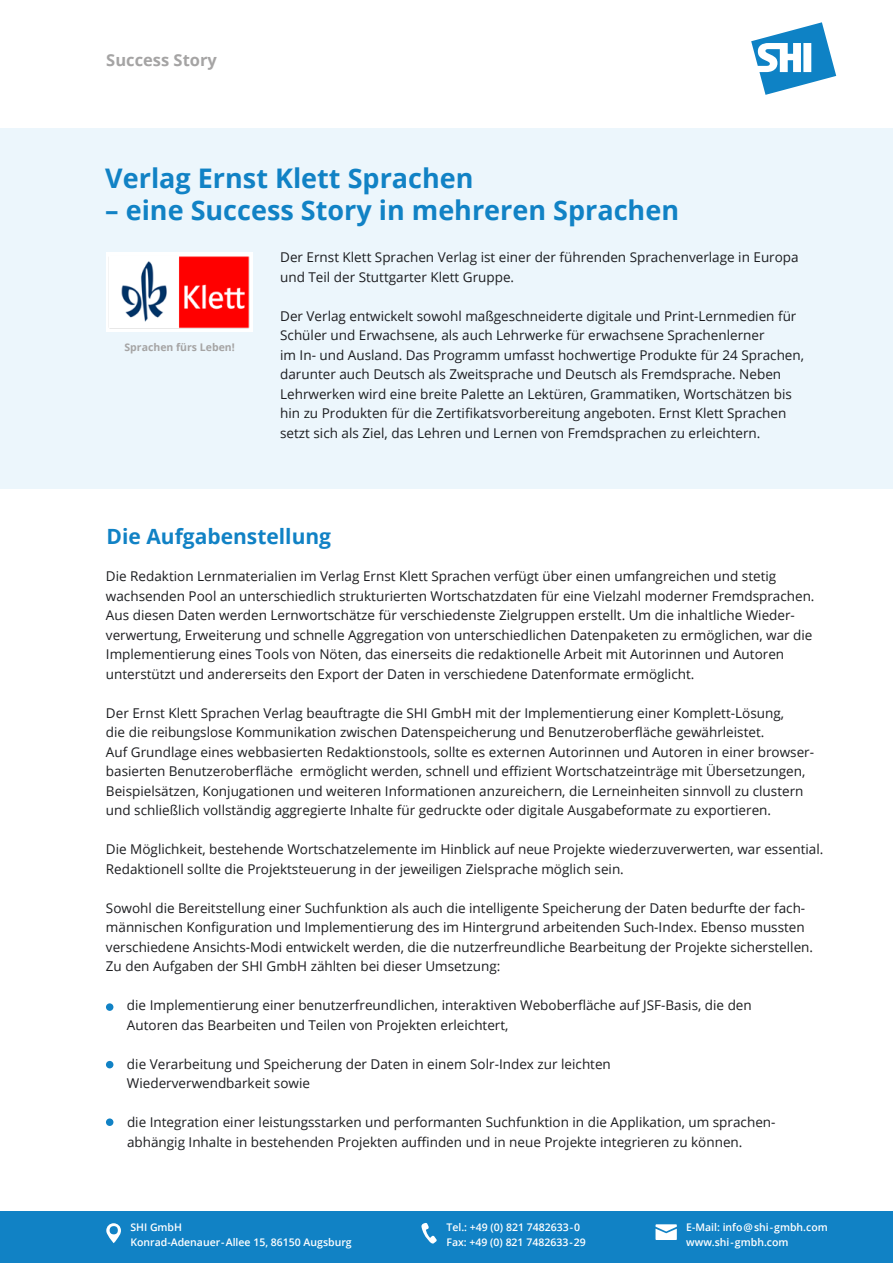
<style>
.page{position:relative;width:893px;height:1263px;background:#fff}
.page>*{position:absolute;margin:0;border:0;box-sizing:border-box;transform-origin:0 0}
.t1{font:700 27px "Open Sans";color:#1182c5}
.t2{font:700 21px "Open Sans";color:#1182c5}
.t3{font:700 16.5px "Open Sans";color:#a5a4a4}
.t4{font:13.5px/19.5px "Open Sans";color:#1c1d20}
.t5{font:600 10.5px/15px "Open Sans";color:#fff}
.t6{font:700 10.5px "Open Sans";color:#a5a4a4}
</style>
<div class="page">
<svg style="left:751px;top:22px;width:85px;height:73px"></svg>
<div style="left:0;top:128px;width:893px;height:361px;background:#ecf6fc"></div>
<div style="left:0;top:1212px;width:893px;height:51px;background:#1182c5"></div>
<svg style="left:106px;top:1223px;width:15px;height:20px"></svg>
<svg style="left:421px;top:1223px;width:16px;height:20px"></svg>
<svg style="left:655px;top:1224px;width:22px;height:16px"></svg>
<img style="left:106px;top:252px;width:147px;height:80px">
<div style="left:106px;top:1003px;width:7px;height:8px;background:#1182c5;border-radius:50%"></div>
<div style="left:106px;top:1061px;width:7px;height:7px;background:#1182c5;border-radius:50%"></div>
<div style="left:106px;top:1118px;width:7px;height:8px;background:#1182c5;border-radius:50%"></div>
<p class="t3" style="left:106px;top:48px;width:112px">Success Story</p>
<h1 class="t1" style="left:105px;top:159px;width:370px">Verlag Ernst Klett Sprachen</h1>
<h1 class="t1" style="left:105px;top:191px;width:575px">– eine Success Story in mehreren Sprachen</h1>
<p class="t6" style="left:125px;top:340px;width:112px">Sprachen fürs Leben!</p>
<p class="t4" style="left:280px;top:247px;width:520px">Der Ernst Klett Sprachen Verlag ist einer der führenden Sprachenverlage in Europa und Teil der Stuttgarter Klett Gruppe.</p>
<p class="t4" style="left:280px;top:306px;width:525px">Der Verlag entwickelt sowohl maßgeschneiderte digitale und Print-Lernmedien für Schüler und Erwachsene, als auch Lehrwerke für erwachsene Sprachenlerner<br>im In- und Ausland. Das Programm umfasst hochwertige Produkte für 24 Sprachen, darunter auch Deutsch als Zweitsprache und Deutsch als Fremdsprache. Neben Lehrwerken wird eine breite Palette an Lektüren, Grammatiken, Wortschätzen bis hin zu Produkten für die Zertifikatsvorbereitung angeboten. Ernst Klett Sprachen setzt sich als Ziel, das Lehren und Lernen von Fremdsprachen zu erleichtern.</p>
<h2 class="t2" style="left:107px;top:522px;width:226px">Die Aufgabenstellung</h2>
<p class="t4" style="left:106px;top:566px;width:710px">Die Redaktion Lernmaterialien im Verlag Ernst Klett Sprachen verfügt über einen umfangreichen und stetig wachsenden Pool an unterschiedlich strukturierten Wortschatzdaten für eine Vielzahl moderner Fremdsprachen.<br>Aus diesen Daten werden Lernwortschätze für verschiedenste Zielgruppen erstellt. Um die inhaltliche Wieder&shy;verwertung, Erweiterung und schnelle Aggregation von unterschiedlichen Datenpaketen zu ermöglichen, war die Implementierung eines Tools von Nöten, das einerseits die redaktionelle Arbeit mit Autorinnen und Autoren unterstützt und andererseits den Export der Daten in verschiedene Datenformate ermöglicht.</p>
<p class="t4" style="left:106px;top:703px;width:709px">Der Ernst Klett Sprachen Verlag beauftragte die SHI GmbH mit der Implementierung einer Komplett-Lösung,<br>die die reibungslose Kommunikation zwischen Datenspeicherung und Benutzeroberfläche gewährleistet.<br>Auf Grundlage eines webbasierten Redaktionstools, sollte es externen Autorinnen und Autoren in einer browser&shy;basierten Benutzeroberfläche ermöglicht werden, schnell und effizient Wortschatzeinträge mit Übersetzungen, Beispielsätzen, Konjugationen und weiteren Informationen anzureichern, die Lerneinheiten sinnvoll zu clustern und schließlich vollständig aggregierte Inhalte für gedruckte oder digitale Ausgabeformate zu exportieren.</p>
<p class="t4" style="left:106px;top:839px;width:719px">Die Möglichkeit, bestehende Wortschatzelemente im Hinblick auf neue Projekte wiederzuverwerten, war essential.<br>Redaktionell sollte die Projektsteuerung in der jeweiligen Zielsprache möglich sein.</p>
<p class="t4" style="left:106px;top:898px;width:709px">Sowohl die Bereitstellung einer Suchfunktion als auch die intelligente Speicherung der Daten bedurfte der fach&shy;männischen Konfiguration und Implementierung des im Hintergrund arbeitenden Such-Index. Ebenso mussten verschiedene Ansichts-Modi entwickelt werden, die die nutzerfreundliche Bearbeitung der Projekte sicherstellen.<br>Zu den Aufgaben der SHI GmbH zählten bei dieser Umsetzung:</p>
<p class="t4" style="left:127px;top:995px;width:626px">die Implementierung einer benutzerfreundlichen, interaktiven Weboberfläche auf JSF-Basis, die den<br>Autoren das Bearbeiten und Teilen von Projekten erleichtert,</p>
<p class="t4" style="left:127px;top:1054px;width:485px">die Verarbeitung und Speicherung der Daten in einem Solr-Index zur leichten<br>Wiederverwendbarkeit sowie</p>
<p class="t4" style="left:127px;top:1112px;width:650px">die Integration einer leistungsstarken und performanten Suchfunktion in die Applikation, um sprachen&shy;abhängig Inhalte in bestehenden Projekten auffinden und in neue Projekte integrieren zu können.</p>
<p class="t5" style="left:130px;top:1219px;width:223px">SHI GmbH<br>Konrad-Adenauer-Allee 15, 86150 Augsburg</p>
<p class="t5" style="left:446px;top:1219px;width:141px">Tel.: +49 (0) 821 7482633-0<br>Fax: +49 (0) 821 7482633-29</p>
<p class="t5" style="left:686px;top:1219px;width:143px">E-Mail: info@shi-gmbh.com www.shi-gmbh.com</p>
</div>
